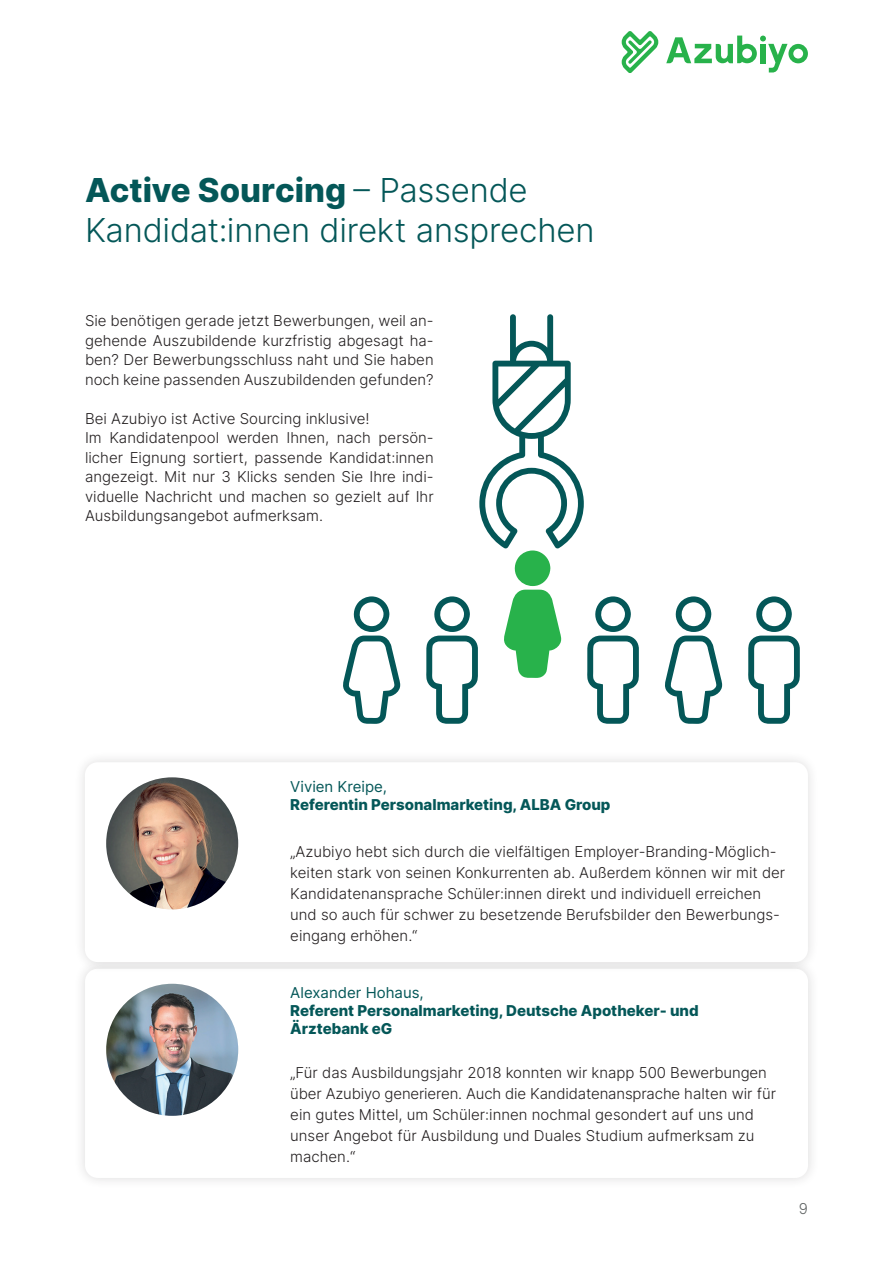
<style>
.page{position:relative;width:893px;height:1263px;background:#fff}
.page>*{position:absolute;margin:0;border:0;box-sizing:border-box;transform-origin:0 0}
.Headline{font:300 33px/39.6px "Inter";letter-spacing:-.005em;color:#045758}
.Copy{font:300 15px/21px "Inter";color:#231f20;text-align:justify}
.Copy-2{font:800 15px "Inter";color:#045758}
.Copy-3{font:15px "Inter";color:#045758}
.t1{font:300 15px "Inter";color:#5d6161}
.s1{font-weight:800}
</style>
<div class="page">
<svg style="left:622px;top:31px;width:36px;height:42px"></svg>
<svg style="left:666px;top:36px;width:142px;height:36px"></svg>
<svg style="left:748px;top:596px;width:52px;height:128px"></svg>
<svg style="left:665px;top:596px;width:58px;height:128px"></svg>
<svg style="left:343px;top:596px;width:58px;height:128px"></svg>
<svg style="left:426px;top:314px;width:213px;height:410px"></svg>
<div style="left:73px;top:957px;width:746px;height:233px;background:#f9f9f9"></div>
<div style="left:85px;top:969px;width:723px;height:209px;background:#fff;border-radius:13px"></div>
<img style="left:106px;top:984px;width:132px;height:132px;border-radius:66px">
<div style="left:73px;top:751px;width:747px;height:223px;background:#231f20;opacity:.16"></div>
<div style="left:85px;top:762px;width:723px;height:200px;background:#fff;border-radius:13px"></div>
<img style="left:106px;top:777px;width:132px;height:132px;border-radius:66px">
<p class="Headline" style="left:85px;top:170px;width:511px"><span class="s1">Active Sourcing</span> – Passende<br>Kandidat:innen direkt ansprechen</p>
<p class="Copy" style="left:85px;top:311px;width:350px;line-height:19.5px">Sie benötigen gerade jetzt Bewerbungen, weil an&shy;gehende Auszubildende kurzfristig abgesagt ha&shy;ben? Der Bewerbungsschluss naht und Sie haben noch keine passenden Auszubildenden gefunden?</p>
<p class="Copy" style="left:85px;top:407px;width:286px">Bei Azubiyo ist Active Sourcing inklusive!</p>
<p class="Copy" style="left:85px;top:428px;width:350px;line-height:19.5px">Im Kandidatenpool werden Ihnen, nach persön&shy;licher Eignung sortiert, passende Kandidat:innen angezeigt. Mit nur 3 Klicks senden Sie Ihre indi&shy;viduelle Nachricht und machen so gezielt auf Ihr Ausbildungsangebot aufmerksam.</p>
<p class="Copy-3" style="left:290px;top:776px;width:98px">Vivien Kreipe,</p>
<p class="Copy-2" style="left:290px;top:794px;width:322px">Referentin Personalmarketing, ALBA Group</p>
<p class="Copy" style="left:290px;top:840px;width:496px;text-align:left">„Azubiyo hebt sich durch die vielfältigen Employer-Branding-Möglich&shy;keiten stark von seinen Konkurrenten ab. Außerdem können wir mit der Kandidatenansprache Schüler:innen direkt und individuell erreichen und so auch für schwer zu besetzende Berufsbilder den Bewerbungs&shy;eingang erhöhen.“</p>
<p class="Copy-3" style="left:290px;top:982px;width:135px">Alexander Hohaus,</p>
<p class="Copy-2" style="left:290px;top:1000px;width:410px">Referent Personalmarketing, Deutsche Apotheker- und</p>
<p class="Copy-2" style="left:290px;top:1018px;width:104px">Ärztebank eG</p>
<p class="Copy" style="left:290px;top:1061px;width:487px;text-align:left">„Für das Ausbildungsjahr 2018 konnten wir knapp 500 Bewerbungen über Azubiyo generieren. Auch die Kandidatenansprache halten wir für ein gutes Mittel, um Schüler:innen nochmal gesondert auf uns und unser Angebot für Ausbildung und Duales Studium aufmerksam zu machen.“</p>
<p class="t1" style="left:799px;top:1197px;width:11px">9</p>
</div>
